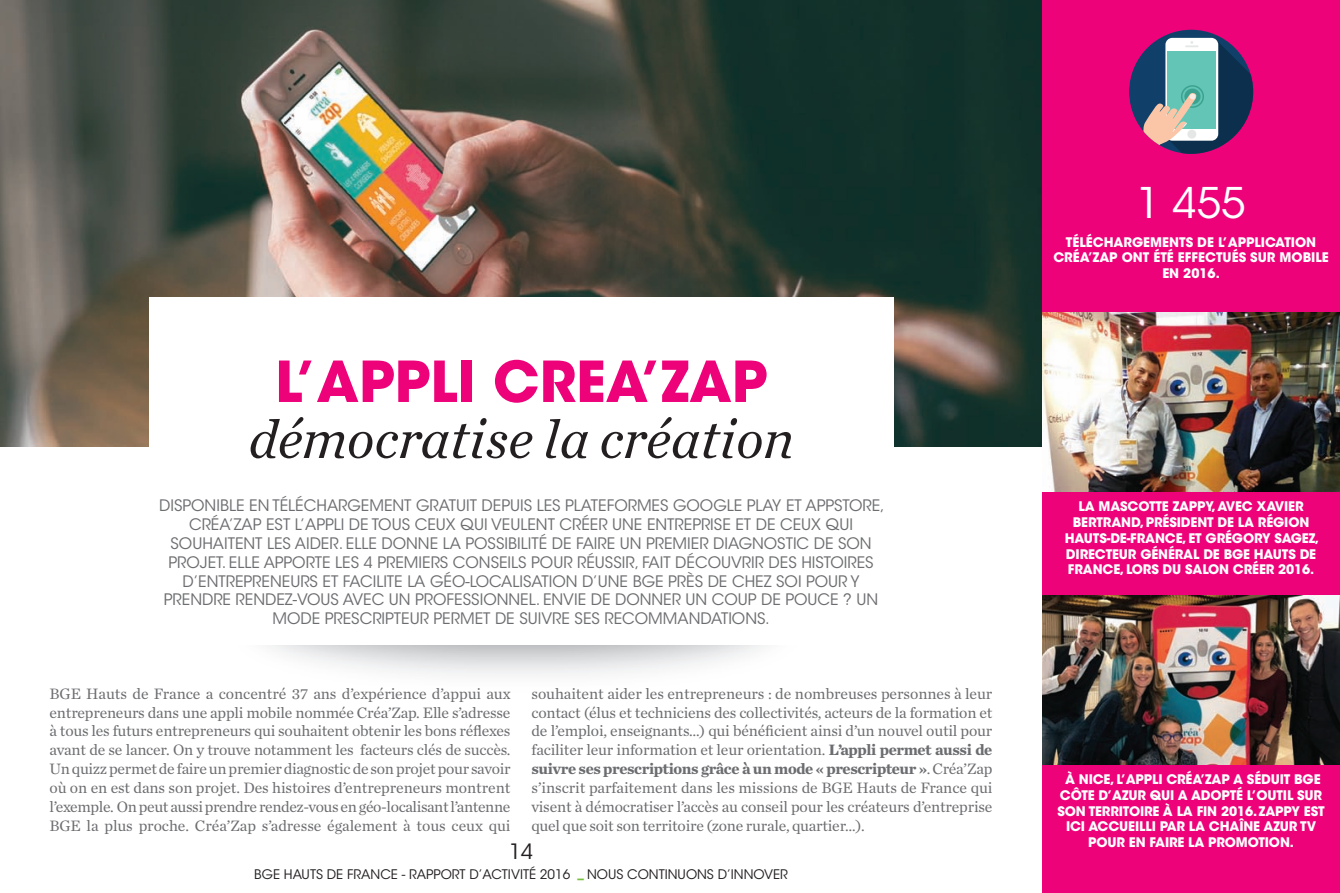
<style>
.page{position:relative;width:1340px;height:893px;background:#fff}
.page>*{position:absolute;margin:0;border:0;box-sizing:border-box;transform-origin:0 0}
.t1{font:italic 56px "Chronicle Text G1";color:#231f20}
.t2{font:700 56px "ITC Avant Garde Std";color:#ed027a}
.t3{font:42px "ITC Avant Garde Std";color:#fff}
.t4{font:21px "ITC Avant Garde Std";color:#231f20}
.t5{font:15.75px/18.9px "Chronicle Text G1";letter-spacing:-.015em;color:#6c6d70;text-align:justify}
.t6{font:15.75px/18.9px "ITC Avant Garde Std";color:#6c6d70;text-align:center}
.t7{font:700 13.12px/15.8px "ITC Avant Garde Std";letter-spacing:-.01em;color:#fff;text-align:center}
.t8{font:13.12px "ITC Avant Garde Std";color:#231f20}
.s1{font-weight:700}
</style>
<div class="page">
<img style="left:0;top:0;width:1042px;height:446px">
<div style="left:149px;top:298px;width:744px;height:347px;background:#fff"></div>
<div style="left:1042px;top:0;width:297px;height:893px;background:#ed027a"></div>
<svg style="left:1129px;top:30px;width:124px;height:124px"></svg>
<img style="left:1042px;top:313px;width:297px;height:178px">
<img style="left:1042px;top:595px;width:297px;height:169px">
<h1 class="t2" style="left:275px;top:360px;width:494px">L’APPLI CREA’ZAP</h1>
<h1 class="t1" style="left:248px;top:421px;width:546px">démocratise la création</h1>
<p class="t6" style="left:159px;top:497px;width:727px">DISPONIBLE EN TÉLÉCHARGEMENT GRATUIT DEPUIS LES PLATEFORMES GOOGLE PLAY ET APPSTORE, CRÉA’ZAP EST L’APPLI DE TOUS CEUX QUI VEULENT CRÉER UNE ENTREPRISE ET DE CEUX QUI SOUHAITENT LES AIDER. ELLE DONNE LA POSSIBILITÉ DE FAIRE UN PREMIER DIAGNOSTIC DE SON PROJET. ELLE APPORTE LES 4 PREMIERS CONSEILS POUR RÉUSSIR, FAIT DÉCOUVRIR DES HISTOIRES D’ENTREPRENEURS ET FACILITE LA GÉO-LOCALISATION D’UNE BGE PRÈS DE CHEZ SOI POUR Y PRENDRE RENDEZ-VOUS AVEC UN PROFESSIONNEL. ENVIE DE DONNER UN COUP DE POUCE ? UN MODE PRESCRIPTEUR PERMET DE SUIVRE SES RECOMMANDATIONS.</p>
<p class="t5" style="left:49px;top:685px;width:462px">BGE Hauts de France a concentré 37 ans d’expérience d’appui aux entrepreneurs dans une appli mobile nommée Créa’Zap. Elle s’adresse à tous les futurs entrepreneurs qui souhaitent obtenir les bons réflexes avant de se lancer. On y trouve notamment les facteurs clés de succès.<br>Unquizzpermetde faireunpremierdiagnosticde sonprojetpour savoir où on en est dans son projet. Des histoires d’entrepreneurs montrent l’exemple. Onpeutaussiprendrerendez-vousengéo-localisantl’antenne BGE la plus proche. Créa’Zap s’adresse également à tous ceux qui</p>
<p class="t5" style="left:531px;top:685px;width:462px">souhaitent aider les entrepreneurs : de nombreuses personnes à leur contact (élus et techniciens des collectivités, acteurs de la formation et de l’emploi, enseignants…) qui bénéficient ainsi d’un nouvel outil pour faciliter leur information et leur orientation. <span class="s1">L’appli permet aussi de suivre ses prescriptions grâce à un mode « prescripteur »</span>.Créa’Zap s’inscrit parfaitement dans les missions de BGE Hauts de France qui visent à démocratiser l’accès au conseil pour les créateurs d’entreprise quel que soit son territoire (zone rurale, quartier…).</p>
<h3 class="t4" style="left:509px;top:843px;width:26px">14</h3>
<p class="t8" style="left:254px;top:869px;width:317px">BGE HAUTS DE FRANCE - RAPPORT D’ACTIVITÉ 2016</p>
<p class="t8" style="left:587px;top:869px;width:202px">NOUS CONTINUONS D’INNOVER</p>
<h2 class="t3" style="left:1136px;top:187px;width:110px">1 455</h2>
<p class="t7" style="left:1053px;top:235px;width:277px">TÉLÉCHARGEMENTS DE L’APPLICATION<br>CRÉA’ZAP ONT ÉTÉ EFFECTUÉS SUR MOBILE<br>EN 2016.</p>
<p class="t7" style="left:1064px;top:500px;width:256px">LA MASCOTTE ZAPPY,AVEC XAVIER BERTRAND,PRÉSIDENT DE LA RÉGION HAUTS-DE-FRANCE, ET GRÉGORY SAGEZ, DIRECTEUR GÉNÉRAL DE BGE HAUTS DE FRANCE, LORS DU SALON CRÉER 2016.</p>
<p class="t7" style="left:1057px;top:773px;width:269px">À NICE, L’APPLI CRÉA’ZAP A SÉDUIT BGE CÔTE D’AZUR QUI A ADOPTÉ L’OUTIL SUR SON TERRITOIRE À LA FIN 2016. ZAPPY EST ICI ACCUEILLI PAR LA CHAÎNE AZUR TV POUR EN FAIRE LA PROMOTION.</p>
</div>
